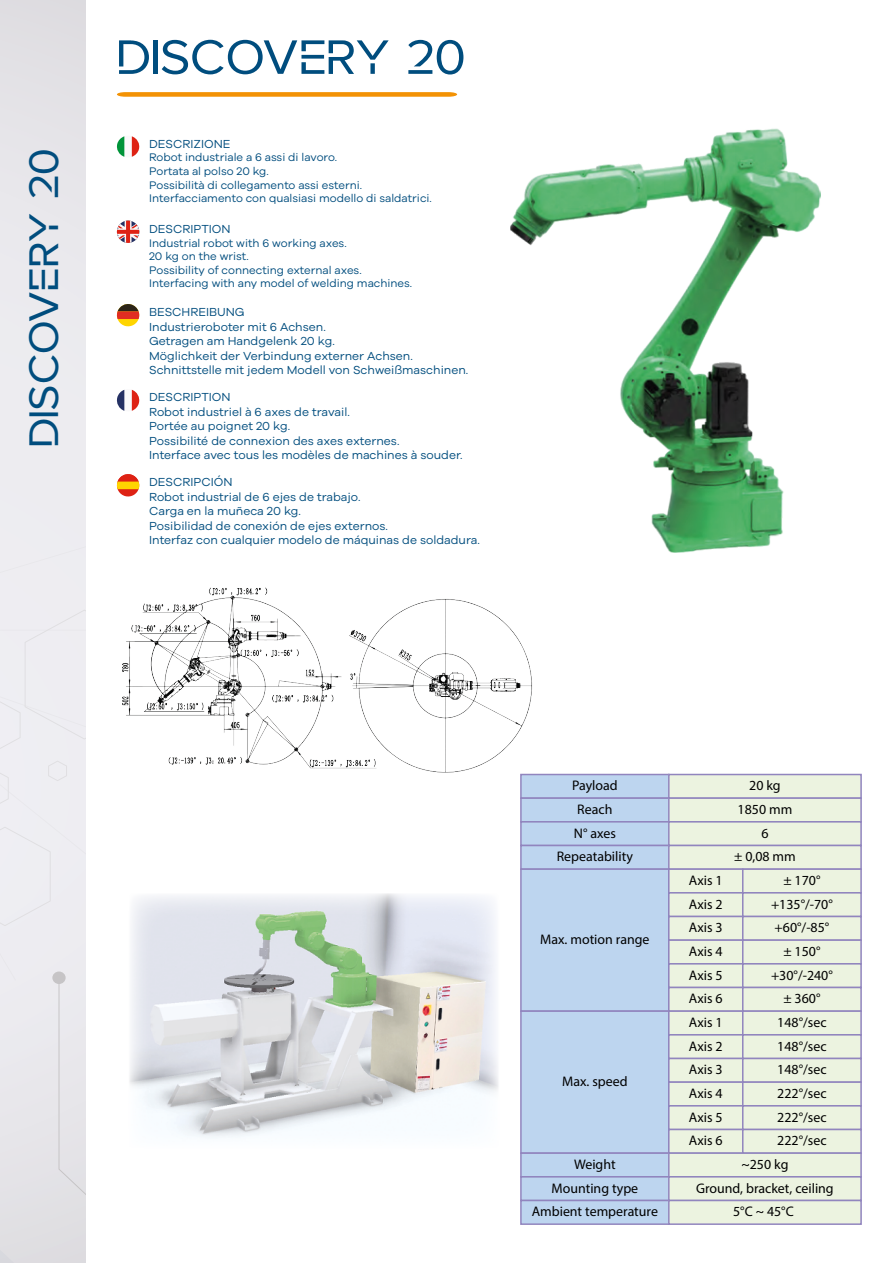
<style>
.page{position:relative;width:893px;height:1263px;background:#fff}
.page>*{position:absolute;margin:0;border:0;box-sizing:border-box;transform-origin:0 0}
.t1{font:52.5px "Robota Non Commercial";color:#004d7e}
.t2{font:45px "Robota Non Commercial";color:#004d7e}
.t3{font:13.95px/23.7px "Myriad Pro";color:#000;text-align:justify}
.t4{font:12px/14.4px "Galyon";color:#004d7e}
.t5{font:11.4px/13.6px "Galyon";color:#004d7e}
</style>
<div class="page">
<div style="left:0;top:0;width:85px;height:1263px;background:#edecf0"></div>
<svg style="left:0;top:971px;width:85px;height:292px"></svg>
<svg style="left:117px;top:92px;width:340px;height:5px;background:#f39c1b"></svg>
<svg style="left:116px;top:136px;width:24px;height:21px"></svg>
<svg style="left:116px;top:220px;width:24px;height:23px"></svg>
<svg style="left:116px;top:389px;width:24px;height:22px"></svg>
<svg style="left:116px;top:304px;width:24px;height:23px"></svg>
<svg style="left:116px;top:474px;width:24px;height:23px"></svg>
<img style="left:129px;top:893px;width:369px;height:245px">
<div style="left:521px;top:774px;width:148px;height:24px;background:#bdd5ef"></div>
<div style="left:520px;top:774px;width:150px;height:25px;border:2px solid #9185be"></div>
<div style="left:669px;top:774px;width:192px;height:24px;background:#ecf3e0"></div>
<div style="left:668px;top:774px;width:194px;height:25px;border:2px solid #9185be"></div>
<div style="left:521px;top:798px;width:148px;height:24px;background:#bdd5ef"></div>
<div style="left:520px;top:797px;width:150px;height:25px;border:2px solid #9185be"></div>
<div style="left:669px;top:798px;width:192px;height:24px;background:#ecf3e0"></div>
<div style="left:668px;top:797px;width:194px;height:25px;border:2px solid #9185be"></div>
<div style="left:521px;top:822px;width:148px;height:23px;background:#bdd5ef"></div>
<div style="left:520px;top:821px;width:150px;height:25px;border:2px solid #9185be"></div>
<div style="left:669px;top:822px;width:192px;height:23px;background:#ecf3e0"></div>
<div style="left:668px;top:821px;width:194px;height:25px;border:2px solid #9185be"></div>
<div style="left:521px;top:845px;width:148px;height:24px;background:#bdd5ef"></div>
<div style="left:520px;top:845px;width:150px;height:25px;border:2px solid #9185be"></div>
<div style="left:669px;top:845px;width:192px;height:24px;background:#ecf3e0"></div>
<div style="left:668px;top:845px;width:194px;height:25px;border:2px solid #9185be"></div>
<div style="left:521px;top:869px;width:148px;height:142px;background:#bdd5ef"></div>
<div style="left:520px;top:868px;width:150px;height:144px;border:2px solid #9185be"></div>
<div style="left:669px;top:869px;width:74px;height:24px;background:#ecf3e0"></div>
<div style="left:668px;top:868px;width:75px;height:25px;border:2px solid #9185be"></div>
<div style="left:669px;top:893px;width:74px;height:23px;background:#ecf3e0"></div>
<div style="left:668px;top:892px;width:75px;height:25px;border:2px solid #9185be"></div>
<div style="left:669px;top:916px;width:74px;height:24px;background:#ecf3e0"></div>
<div style="left:668px;top:916px;width:75px;height:25px;border:2px solid #9185be"></div>
<div style="left:669px;top:940px;width:74px;height:24px;background:#ecf3e0"></div>
<div style="left:668px;top:939px;width:75px;height:25px;border:2px solid #9185be"></div>
<div style="left:669px;top:964px;width:74px;height:23px;background:#ecf3e0"></div>
<div style="left:668px;top:963px;width:75px;height:25px;border:2px solid #9185be"></div>
<div style="left:669px;top:987px;width:74px;height:24px;background:#ecf3e0"></div>
<div style="left:668px;top:987px;width:75px;height:25px;border:2px solid #9185be"></div>
<div style="left:743px;top:869px;width:118px;height:24px;background:#ecf3e0"></div>
<div style="left:742px;top:868px;width:120px;height:25px;border:2px solid #9185be"></div>
<div style="left:743px;top:893px;width:118px;height:23px;background:#ecf3e0"></div>
<div style="left:742px;top:892px;width:120px;height:25px;border:2px solid #9185be"></div>
<div style="left:743px;top:916px;width:118px;height:24px;background:#ecf3e0"></div>
<div style="left:742px;top:916px;width:120px;height:25px;border:2px solid #9185be"></div>
<div style="left:743px;top:940px;width:118px;height:24px;background:#ecf3e0"></div>
<div style="left:742px;top:939px;width:120px;height:25px;border:2px solid #9185be"></div>
<div style="left:743px;top:964px;width:118px;height:23px;background:#ecf3e0"></div>
<div style="left:742px;top:963px;width:120px;height:25px;border:2px solid #9185be"></div>
<div style="left:743px;top:987px;width:118px;height:24px;background:#ecf3e0"></div>
<div style="left:742px;top:987px;width:120px;height:25px;border:2px solid #9185be"></div>
<div style="left:521px;top:1011px;width:148px;height:142px;background:#bdd5ef"></div>
<div style="left:520px;top:1010px;width:150px;height:144px;border:2px solid #9185be"></div>
<div style="left:669px;top:1011px;width:74px;height:24px;background:#ecf3e0"></div>
<div style="left:668px;top:1010px;width:75px;height:25px;border:2px solid #9185be"></div>
<div style="left:669px;top:1035px;width:74px;height:23px;background:#ecf3e0"></div>
<div style="left:668px;top:1034px;width:75px;height:25px;border:2px solid #9185be"></div>
<div style="left:669px;top:1058px;width:74px;height:24px;background:#ecf3e0"></div>
<div style="left:668px;top:1058px;width:75px;height:25px;border:2px solid #9185be"></div>
<div style="left:669px;top:1082px;width:74px;height:24px;background:#ecf3e0"></div>
<div style="left:668px;top:1081px;width:75px;height:25px;border:2px solid #9185be"></div>
<div style="left:669px;top:1106px;width:74px;height:23px;background:#ecf3e0"></div>
<div style="left:668px;top:1105px;width:75px;height:25px;border:2px solid #9185be"></div>
<div style="left:669px;top:1129px;width:74px;height:24px;background:#ecf3e0"></div>
<div style="left:668px;top:1129px;width:75px;height:25px;border:2px solid #9185be"></div>
<div style="left:743px;top:1011px;width:118px;height:24px;background:#ecf3e0"></div>
<div style="left:742px;top:1010px;width:120px;height:25px;border:2px solid #9185be"></div>
<div style="left:743px;top:1035px;width:118px;height:23px;background:#ecf3e0"></div>
<div style="left:742px;top:1034px;width:120px;height:25px;border:2px solid #9185be"></div>
<div style="left:743px;top:1058px;width:118px;height:24px;background:#ecf3e0"></div>
<div style="left:742px;top:1058px;width:120px;height:25px;border:2px solid #9185be"></div>
<div style="left:743px;top:1082px;width:118px;height:24px;background:#ecf3e0"></div>
<div style="left:742px;top:1081px;width:120px;height:25px;border:2px solid #9185be"></div>
<div style="left:743px;top:1106px;width:118px;height:23px;background:#ecf3e0"></div>
<div style="left:742px;top:1105px;width:120px;height:25px;border:2px solid #9185be"></div>
<div style="left:743px;top:1129px;width:118px;height:24px;background:#ecf3e0"></div>
<div style="left:742px;top:1129px;width:120px;height:25px;border:2px solid #9185be"></div>
<div style="left:521px;top:1153px;width:148px;height:24px;background:#bdd5ef"></div>
<div style="left:520px;top:1152px;width:150px;height:25px;border:2px solid #9185be"></div>
<div style="left:521px;top:1177px;width:148px;height:23px;background:#bdd5ef"></div>
<div style="left:520px;top:1176px;width:150px;height:25px;border:2px solid #9185be"></div>
<div style="left:521px;top:1200px;width:148px;height:24px;background:#bdd5ef"></div>
<div style="left:520px;top:1200px;width:150px;height:25px;border:2px solid #9185be"></div>
<div style="left:669px;top:1153px;width:192px;height:24px;background:#ecf3e0"></div>
<div style="left:668px;top:1152px;width:194px;height:25px;border:2px solid #9185be"></div>
<div style="left:669px;top:1177px;width:192px;height:23px;background:#ecf3e0"></div>
<div style="left:668px;top:1176px;width:194px;height:25px;border:2px solid #9185be"></div>
<div style="left:669px;top:1200px;width:192px;height:24px;background:#ecf3e0"></div>
<div style="left:668px;top:1200px;width:194px;height:25px;border:2px solid #9185be"></div>
<img style="left:510px;top:128px;width:311px;height:425px">
<img style="left:122px;top:587px;width:420px;height:193px">
<h2 class="t2" style="left:26px;top:447px;width:300px;rotate:-90deg">DISCOVERY 20</h2>
<h1 class="t1" style="left:117px;top:36px;width:350px">DISCOVERY 20</h1>
<p class="t4" style="left:149px;top:135px;width:83px">DESCRIZIONE</p>
<p class="t5" style="left:149px;top:150px;width:284px">Robot industriale a 6 assi di lavoro.<br>Portata al polso 20 kg.<br>Possibilità di collegamento assi esterni.<br>Interfacciamento con qualsiasi modello di saldatrici.</p>
<p class="t4" style="left:149px;top:221px;width:83px">DESCRIPTION</p>
<p class="t5" style="left:149px;top:235px;width:265px">Industrial robot with 6 working axes.<br>20 kg on the wrist.<br>Possibility of connecting external axes.<br>Interfacing with any model of welding machines.</p>
<p class="t4" style="left:149px;top:304px;width:321px">BESCHREIBUNG<br>Industrieroboter mit 6 Achsen.<br>Getragen am Handgelenk 20 kg.<br>Möglichkeit der Verbindung externer Achsen.<br>Schnittstelle mit jedem Modell von Schweißmaschinen.</p>
<p class="t4" style="left:149px;top:389px;width:315px">DESCRIPTION<br>Robot industriel à 6 axes de travail.<br>Portée au poignet 20 kg.<br>Possibilité de connexion des axes externes.<br>Interface avec tous les modèles de machines à souder.</p>
<p class="t4" style="left:149px;top:474px;width:332px">DESCRIPCIÓN<br>Robot industrial de 6 ejes de trabajo.<br>Carga en la muñeca 20 kg.<br>Posibilidad de conexión de ejes externos.<br>Interfaz con cualquier modelo de máquinas de soldadura.</p>
<p class="t3" style="left:572px;top:774px;width:47px">Payload</p>
<p class="t3" style="left:749px;top:774px;width:33px">20 kg</p>
<p class="t3" style="left:577px;top:797px;width:37px">Reach</p>
<p class="t3" style="left:738px;top:797px;width:56px">1850 mm</p>
<p class="t3" style="left:574px;top:821px;width:43px">N° axes</p>
<p class="t3" style="left:761px;top:821px;width:9px">6</p>
<p class="t3" style="left:557px;top:845px;width:78px">Repeatability</p>
<p class="t3" style="left:734px;top:845px;width:63px">± 0,08 mm</p>
<p class="t3" style="left:540px;top:927px;width:111px">Max. motion range</p>
<p class="t3" style="left:562px;top:1069px;width:67px">Max. speed</p>
<p class="t3" style="left:689px;top:868px;width:35px">Axis 1<br>Axis 2<br>Axis 3<br>Axis 4<br>Axis 5<br>Axis 6</p>
<p class="t3" style="left:771px;top:868px;width:63px;text-align:center">± 170° +135°/-70° +60°/-85° ± 150° +30°/-240° ± 360°</p>
<p class="t3" style="left:689px;top:1010px;width:35px">Axis 1<br>Axis 2<br>Axis 3<br>Axis 4<br>Axis 5<br>Axis 6</p>
<p class="t3" style="left:777px;top:1010px;width:51px">148°/sec 148°/sec 148°/sec 222°/sec 222°/sec 222°/sec</p>
<p class="t3" style="left:532px;top:1152px;width:128px;text-align:center">Weight<br>Mounting type<br>Ambient temperature</p>
<p class="t3" style="left:696px;top:1152px;width:139px;text-align:center">~250 kg<br>Ground, bracket, ceiling<br>5°C ~ 45°C</p>
</div>
